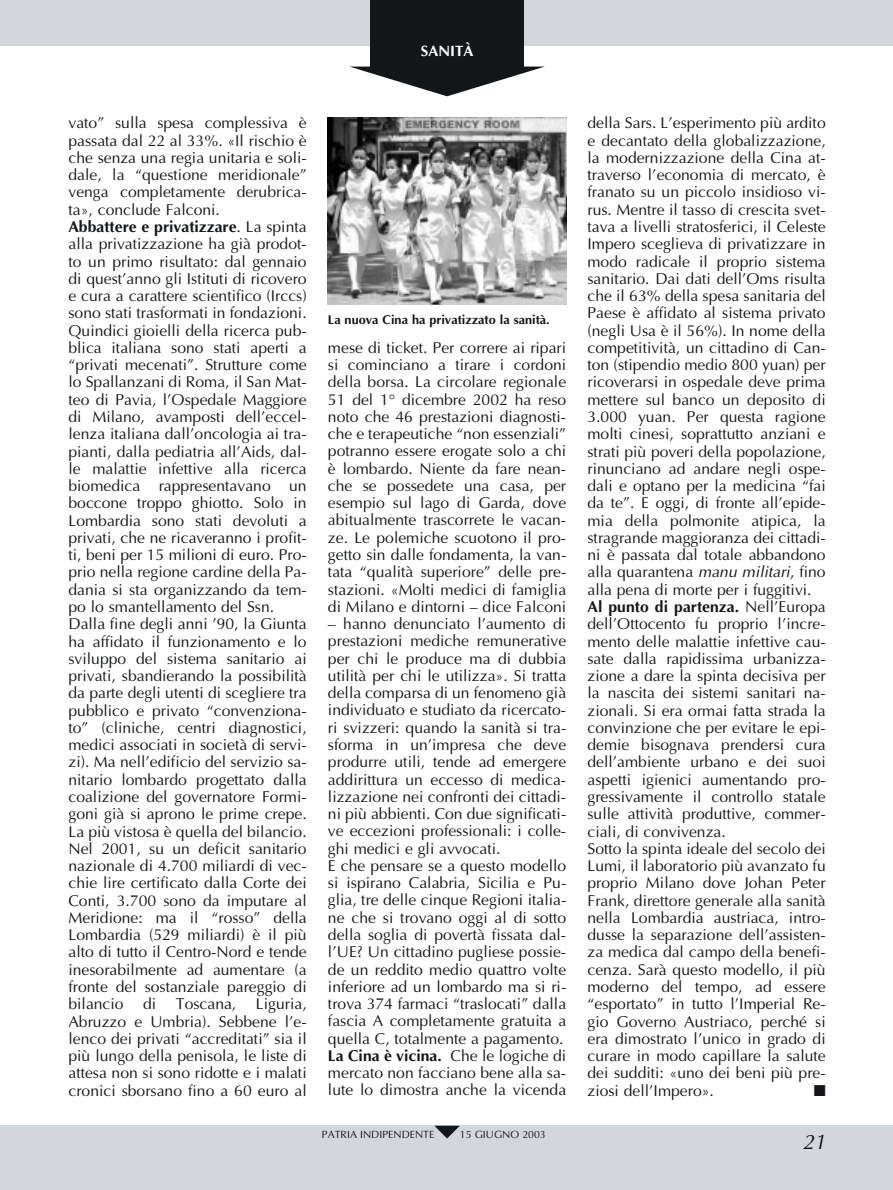
<style>
.page{position:relative;width:893px;height:1190px;background:#fff}
.page>*{position:absolute;margin:0;border:0;box-sizing:border-box;transform-origin:0 0}
.t1{font:italic 21px "Optima";color:#141719}
.t2{font:15.75px/17.2px "Optima";color:#141719}
.t3{font:15.75px "Zapf Dingbats";color:#141719}
.t4{font:700 15px "Optima";color:#fff}
.t5{font:700 12.75px "Optima";color:#141719}
.t6{font:10.5px "Optima";color:#141719}
.s1{font-weight:700}
.s2{font-style:italic}
</style>
<div class="page">
<div style="left:0;top:0;width:892px;height:45px;background:#d3d6db"></div>
<div style="left:0;top:1125px;width:892px;height:64px;background:#d3d6db"></div>
<div style="left:370px;top:0;width:153px;height:67px;background:#141719"></div>
<svg style="left:351px;top:67px;width:192px;height:29px"></svg>
<svg style="left:434px;top:1125px;width:26px;height:13px"></svg>
<img style="left:328px;top:118px;width:238px;height:187px">
<p class="t4" style="left:421px;top:44px;width:54px">SANITÀ</p>
<p class="t2" style="left:68px;top:116px;width:240px">vato” sulla spesa complessiva è passata dal 22 al 33%. «Il rischio è che senza una regia unitaria e soli&shy;dale, la “questione meridionale” venga completamente derubrica&shy;ta», conclude Falconi.<br><span class="s1">Abbattere e privatizzare</span>. La spinta alla privatizzazione ha già prodot&shy;to un primo risultato: dal gennaio di quest’anno gli Istituti di ricovero e cura a carattere scientifico (Irccs) sono stati trasformati in fondazioni.<br>Quindici gioielli della ricerca pub&shy;blica italiana sono stati aperti a “privati mecenati”. Strutture come lo Spallanzani di Roma, il San Mat&shy;teo di Pavia, l’Ospedale Maggiore di Milano, avamposti dell’eccel&shy;lenza italiana dall’oncologia ai tra&shy;pianti, dalla pediatria all’Aids, dal&shy;le malattie infettive alla ricerca biomedica rappresentavano un boccone troppo ghiotto. Solo in Lombardia sono stati devoluti a privati, che ne ricaveranno i profit&shy;ti, beni per 15 milioni di euro. Pro&shy;prio nella regione cardine della Pa&shy;dania si sta organizzando da tem&shy;po lo smantellamento del Ssn.<br>Dalla fine degli anni ’90, la Giunta ha affidato il funzionamento e lo sviluppo del sistema sanitario ai privati, sbandierando la possibilità da parte degli utenti di scegliere tra pubblico e privato “convenziona&shy;to” (cliniche, centri diagnostici, medici associati in società di servi&shy;zi). Ma nell’edificio del servizio sa&shy;nitario lombardo progettato dalla coalizione del governatore Formi&shy;goni già si aprono le prime crepe.<br>La più vistosa è quella del bilancio.<br>Nel 2001, su un deficit sanitario nazionale di 4.700 miliardi di vec&shy;chie lire certificato dalla Corte dei Conti, 3.700 sono da imputare al Meridione: ma il “rosso” della Lombardia (529 miliardi) è il più alto di tutto il Centro-Nord e tende inesorabilmente ad aumentare (a fronte del sostanziale pareggio di bilancio di Toscana, Liguria, Abruzzo e Umbria). Sebbene l’e&shy;lenco dei privati “accreditati” sia il più lungo della penisola, le liste di attesa non si sono ridotte e i malati cronici sborsano fino a 60 euro al</p>
<p class="t5" style="left:328px;top:314px;width:223px">La nuova Cina ha privatizzato la sanità.</p>
<p class="t2" style="left:328px;top:340px;width:240px;text-align:justify">mese di ticket. Per correre ai ripari si cominciano a tirare i cordoni della borsa. La circolare regionale 51 del 1° dicembre 2002 ha reso noto che 46 prestazioni diagnosti&shy;che e terapeutiche “non essenziali” potranno essere erogate solo a chi è lombardo. Niente da fare nean&shy;che se possedete una casa, per esempio sul lago di Garda, dove abitualmente trascorrete le vacan&shy;ze. Le polemiche scuotono il pro&shy;getto sin dalle fondamenta, la van&shy;tata “qualità superiore” delle pre&shy;stazioni. «Molti medici di famiglia di Milano e dintorni – dice Falconi</p>
<p class="t2" style="left:328px;top:616px;width:240px">– hanno denunciato l’aumento di prestazioni mediche remunerative per chi le produce ma di dubbia utilità per chi le utilizza». Si tratta della comparsa di un fenomeno già individuato e studiato da ricercato&shy;ri svizzeri: quando la sanità si tra&shy;sforma in un’impresa che deve produrre utili, tende ad emergere addirittura un eccesso di medica&shy;lizzazione nei confronti dei cittadi&shy;ni più abbienti. Con due significati&shy;ve eccezioni professionali: i colle&shy;ghi medici e gli avvocati.<br>E che pensare se a questo modello si ispirano Calabria, Sicilia e Pu&shy;glia, tre delle cinque Regioni italia&shy;ne che si trovano oggi al di sotto della soglia di povertà fissata dal&shy;l’UE? Un cittadino pugliese possie&shy;de un reddito medio quattro volte inferiore ad un lombardo ma si ri&shy;trova 374 farmaci “traslocati” dalla fascia A completamente gratuita a quella C, totalmente a pagamento.<br><span class="s1">La Cina è vicina.</span> Che le logiche di mercato non facciano bene alla sa&shy;lute lo dimostra anche la vicenda</p>
<p class="t6" style="left:322px;top:1130px;width:114px">PATRIA INDIPENDENTE</p>
<p class="t6" style="left:460px;top:1130px;width:87px">15 GIUGNO 2003</p>
<p class="t2" style="left:587px;top:116px;width:240px">della Sars. L’esperimento più ardito e decantato della globalizzazione, la modernizzazione della Cina at&shy;traverso l’economia di mercato, è franato su un piccolo insidioso vi&shy;rus. Mentre il tasso di crescita svet&shy;tava a livelli stratosferici, il Celeste Impero sceglieva di privatizzare in modo radicale il proprio sistema sanitario. Dai dati dell’Oms risulta che il 63% della spesa sanitaria del Paese è affidato al sistema privato (negli Usa è il 56%). In nome della competitività, un cittadino di Can&shy;ton (stipendio medio 800 yuan) per ricoverarsi in ospedale deve prima mettere sul banco un deposito di 3.000 yuan. Per questa ragione molti cinesi, soprattutto anziani e strati più poveri della popolazione, rinunciano ad andare negli ospe&shy;dali e optano per la medicina “fai da te”. E oggi, di fronte all’epide&shy;mia della polmonite atipica, la stragrande maggioranza dei cittadi&shy;ni è passata dal totale abbandono alla quarantena <span class="s2">manu militari</span>, fino alla pena di morte per i fuggitivi.<br><span class="s1">Al punto di partenza.</span> Nell’Europa dell’Ottocento fu proprio l’incre&shy;mento delle malattie infettive cau&shy;sate dalla rapidissima urbanizza&shy;zione a dare la spinta decisiva per la nascita dei sistemi sanitari na&shy;zionali. Si era ormai fatta strada la convinzione che per evitare le epi&shy;demie bisognava prendersi cura dell’ambiente urbano e dei suoi aspetti igienici aumentando pro&shy;gressivamente il controllo statale sulle attività produttive, commer&shy;ciali, di convivenza.<br>Sotto la spinta ideale del secolo dei Lumi, il laboratorio più avanzato fu proprio Milano dove Johan Peter Frank, direttore generale alla sanità nella Lombardia austriaca, intro&shy;dusse la separazione dell’assisten&shy;za medica dal campo della benefi&shy;cenza. Sarà questo modello, il più moderno del tempo, ad essere “esportato” in tutto l’Imperial Re&shy;gio Governo Austriaco, perché si era dimostrato l’unico in grado di curare in modo capillare la salute dei sudditi: «uno dei beni più pre&shy;ziosi dell’Impero».</p>
<p class="t3" style="left:813px;top:1082px;width:13px">■</p>
<h1 class="t1" style="left:802px;top:1132px;width:25px">21</h1>
</div>
